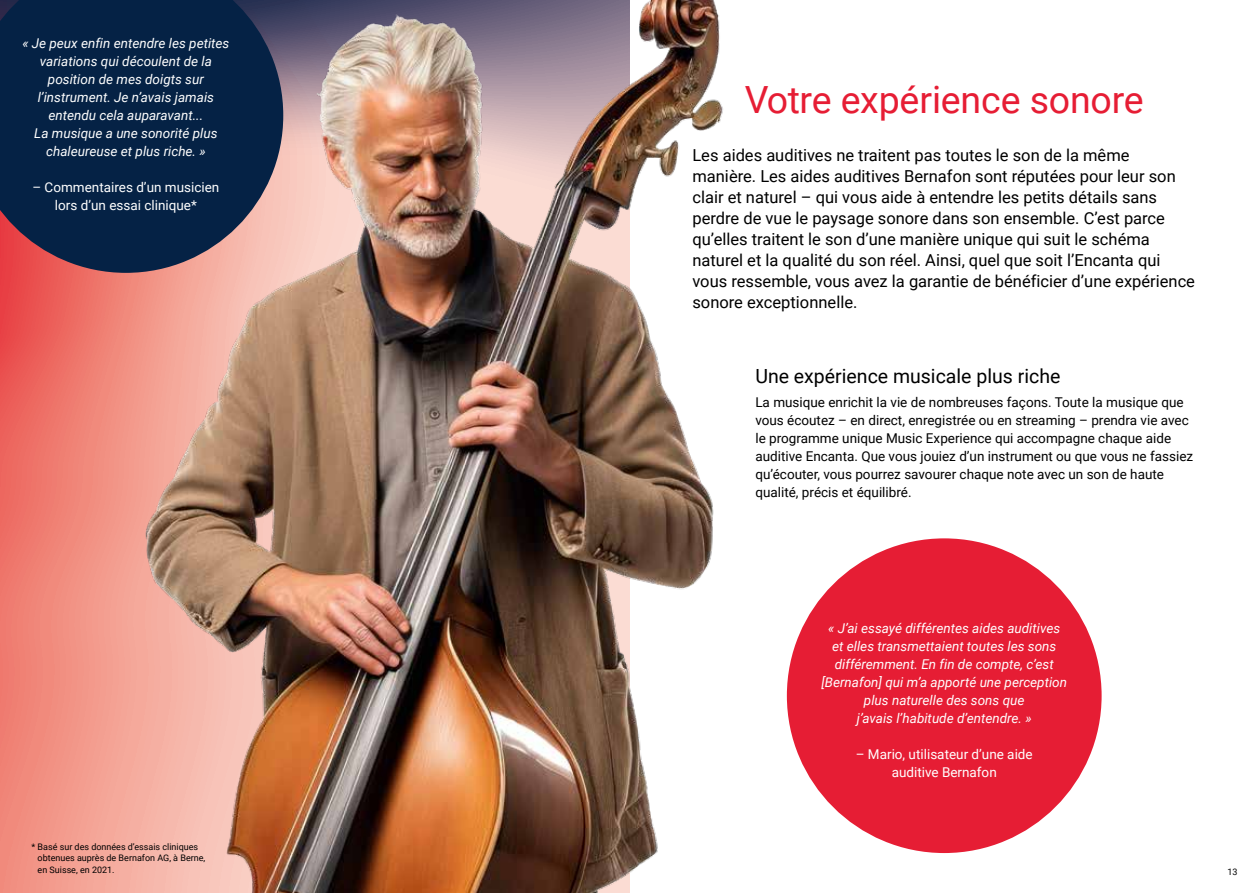
<style>
.page{position:relative;width:1259px;height:893px;background:#fff}
.page>*{position:absolute;margin:0;border:0;box-sizing:border-box;transform-origin:0 0}
.t1{font:37.5px "Roboto";letter-spacing:-.005em;color:#e61d34}
.t2{font:19.5px "Roboto";color:#000}
.t3{font:16.5px/21px "Roboto";color:#000}
.t4{font:italic 13.5px/18px "Roboto";color:#fff;text-align:center}
.t5{font:13.5px/18px "Roboto";color:#000}
.t6{font:13.5px/18px "Roboto";color:#fff;text-align:center}
.t7{font:9px/11.2px "Roboto";color:#000}
</style>
<div class="page">
<img style="left:0;top:0;width:723px;height:893px">
<svg style="left:0;top:0;width:283px;height:273px;background:#1e2e4d"></svg>
<div style="left:787px;top:538px;width:314px;height:315px;background:#e61d34;border-radius:50%"></div>
<p class="t4" style="left:22px;top:34px;width:209px">« Je peux enfin entendre les petites variations qui découlent de la position de mes doigts sur l’instrument. Je n’avais jamais entendu cela auparavant...<br>La musique a une sonorité plus chaleureuse et plus riche. »</p>
<p class="t6" style="left:32px;top:178px;width:188px">– Commentaires d’un musicien lors d’un essai clinique*</p>
<p class="t7" style="left:38px;top:841px;width:169px;text-indent:-6px">* Basé sur des données d’essais cliniques obtenues auprès de Bernafon AG, à Berne, en Suisse, en 2021.</p>
<h1 class="t1" style="left:744px;top:74px;width:401px">Votre expérience sonore</h1>
<p class="t3" style="left:692px;top:144px;width:504px">Les aides auditives ne traitent pas toutes le son de la même manière. Les aides auditives Bernafon sont réputées pour leur son clair et naturel – qui vous aide à entendre les petits détails sans perdre de vue le paysage sonore dans son ensemble. C’est parce qu’elles traitent le son d’une manière unique qui suit le schéma naturel et la qualité du son réel. Ainsi, quel que soit l’Encanta qui vous ressemble, vous avez la garantie de bénéficier d’une expérience sonore exceptionnelle.</p>
<p class="t2" style="left:755px;top:362px;width:306px">Une expérience musicale plus riche</p>
<p class="t5" style="left:755px;top:393px;width:439px">La musique enrichit la vie de nombreuses façons. Toute la musique que vous écoutez – en direct, enregistrée ou en streaming – prendra vie avec le programme unique Music Experience qui accompagne chaque aide auditive Encanta. Que vous jouiez d’un instrument ou que vous ne fassiez qu’écouter, vous pourrez savourer chaque note avec un son de haute qualité, précis et équilibré.</p>
<p class="t4" style="left:821px;top:619px;width:247px">« J’ai essayé différentes aides auditives et elles transmettaient toutes les sons différemment. En fin de compte, c’est [Bernafon] qui m’a apporté une perception plus naturelle des sons que<br>j’avais l’habitude d’entendre. »</p>
<p class="t6" style="left:855px;top:745px;width:178px">– Mario, utilisateur d’une aide auditive Bernafon</p>
<p class="t7" style="left:1227px;top:866px;width:12px">13</p>
</div>
